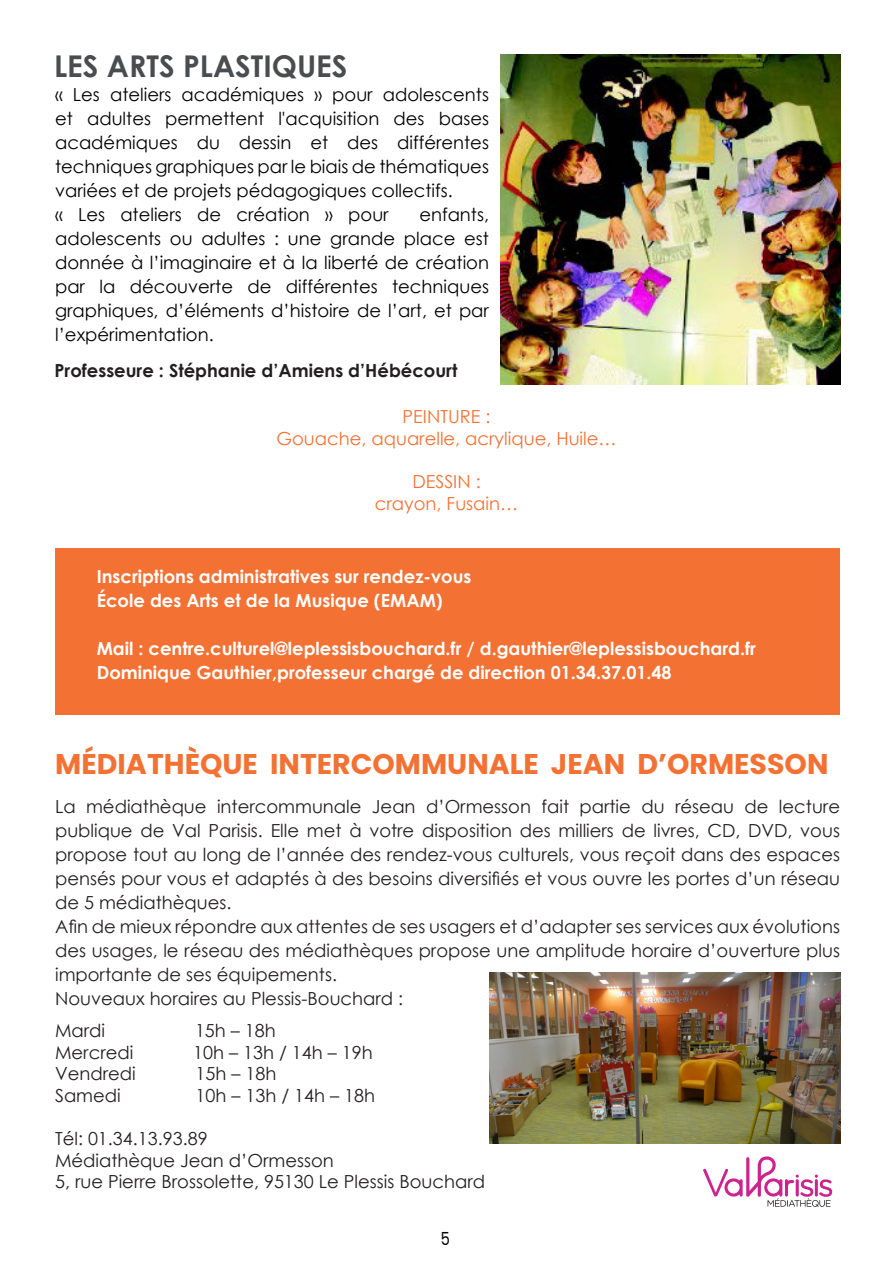
<style>
.page{position:relative;width:893px;height:1263px;background:#fff}
.page>*{position:absolute;margin:0;border:0;box-sizing:border-box;transform-origin:0 0}
.t1{font:700 30px "Century Gothic";color:#4a4d4f}
.t2{font:700 28.5px "Poppins";color:#f37133}
.t3{font:18px/24px "Century Gothic";color:#231f20;text-align:justify}
.t4{font:18px/24px "Century Gothic";color:#000002;text-align:justify}
.t5{font:700 18px "Century Gothic";color:#fff}
.t6{font:18px "Century Gothic";color:#f37133}
.t7{font:700 18px "Century Gothic";color:#231f20}
.t8{font:18px "Poppins";color:#000001;scale:.81 1}
</style>
<div class="page">
<div style="left:55px;top:548px;width:785px;height:167px;background:#f37133"></div>
<svg style="left:703px;top:1156px;width:129px;height:51px"></svg>
<img style="left:501px;top:54px;width:339px;height:330px">
<img style="left:489px;top:972px;width:351px;height:171px">
<p class="t1" style="left:54px;top:43px;width:295px">LES ARTS PLASTIQUES</p>
<p class="t4" style="left:55px;top:82px;width:435px">« Les ateliers académiques » pour adolescents et adultes permettent l'acquisition des bases académiques du dessin et des différentes techniques graphiques par le biais de thématiques variées et de projets pédagogiques collectifs.</p>
<p class="t4" style="left:55px;top:202px;width:335px">« Les ateliers de création » pour</p>
<p class="t4" style="left:55px;top:202px;width:435px;text-indent:364px">enfants, adolescents ou adultes : une grande place est donnée à l’imaginaire et à la liberté de création par la découverte de différentes techniques graphiques, d’éléments d’histoire de l’art, et par l’expérimentation.</p>
<p class="t7" style="left:55px;top:357px;width:404px">Professeure : Stéphanie d’Amiens d’Hébécourt</p>
<p class="t6" style="left:403px;top:404px;width:89px">PEINTURE :</p>
<p class="t6" style="left:276px;top:426px;width:342px">Gouache, aquarelle, acrylique, Huile…</p>
<p class="t6" style="left:412px;top:469px;width:70px">DESSIN :</p>
<p class="t6" style="left:375px;top:490px;width:145px">crayon, Fusain…</p>
<p class="t5" style="left:97px;top:563px;width:376px">Inscriptions administratives sur rendez-vous</p>
<p class="t5" style="left:97px;top:587px;width:347px">École des Arts et de la Musique (EMAM)</p>
<p class="t5" style="left:97px;top:635px;width:661px">Mail : centre.culturel@leplessisbouchard.fr / d.gauthier@leplessisbouchard.fr</p>
<p class="t5" style="left:97px;top:659px;width:576px">Dominique Gauthier,professeur chargé de direction 01.34.37.01.48</p>
<p class="t2" style="left:55px;top:748px;width:775px">MÉDIATHÈQUE INTERCOMMUNALE JEAN D’ORMESSON</p>
<p class="t3" style="left:55px;top:794px;width:786px">La médiathèque intercommunale Jean d’Ormesson fait partie du réseau de lecture publique de Val Parisis. Elle met à votre disposition des milliers de livres, CD, DVD, vous propose tout au long de l’année des rendez-vous culturels, vous reçoit dans des espaces pensés pour vous et adaptés à des besoins diversifiés et vous ouvre les portes d’un réseau de 5 médiathèques.</p>
<p class="t3" style="left:55px;top:914px;width:786px">Afin de mieux répondre aux attentes de ses usagers et d’adapter ses services aux évolutions des usages, le réseau des médiathèques propose une amplitude horaire d’ouverture plus importante de ses équipements.</p>
<p class="t3" style="left:55px;top:986px;width:350px">Nouveaux horaires au Plessis-Bouchard :</p>
<p class="t3" style="left:55px;top:1018px;width:52px">Mardi</p>
<p class="t3" style="left:195px;top:1018px;width:82px">15h – 18h</p>
<p class="t3" style="left:55px;top:1040px;width:80px">Mercredi</p>
<p class="t3" style="left:193px;top:1040px;width:181px">10h – 13h / 14h – 19h</p>
<p class="t3" style="left:55px;top:1061px;width:82px">Vendredi</p>
<p class="t3" style="left:196px;top:1061px;width:82px">15h – 18h</p>
<p class="t3" style="left:55px;top:1083px;width:67px">Samedi</p>
<p class="t3" style="left:196px;top:1083px;width:181px">10h – 13h / 14h – 18h</p>
<p class="t3" style="left:55px;top:1126px;width:154px">Tél: 01.34.13.93.89</p>
<p class="t3" style="left:55px;top:1148px;width:280px">Médiathèque Jean d’Ormesson</p>
<p class="t3" style="left:55px;top:1169px;width:432px">5, rue Pierre Brossolette, 95130 Le Plessis Bouchard</p>
<p class="t8" style="left:441px;top:1228px;width:13px">5</p>
</div>
